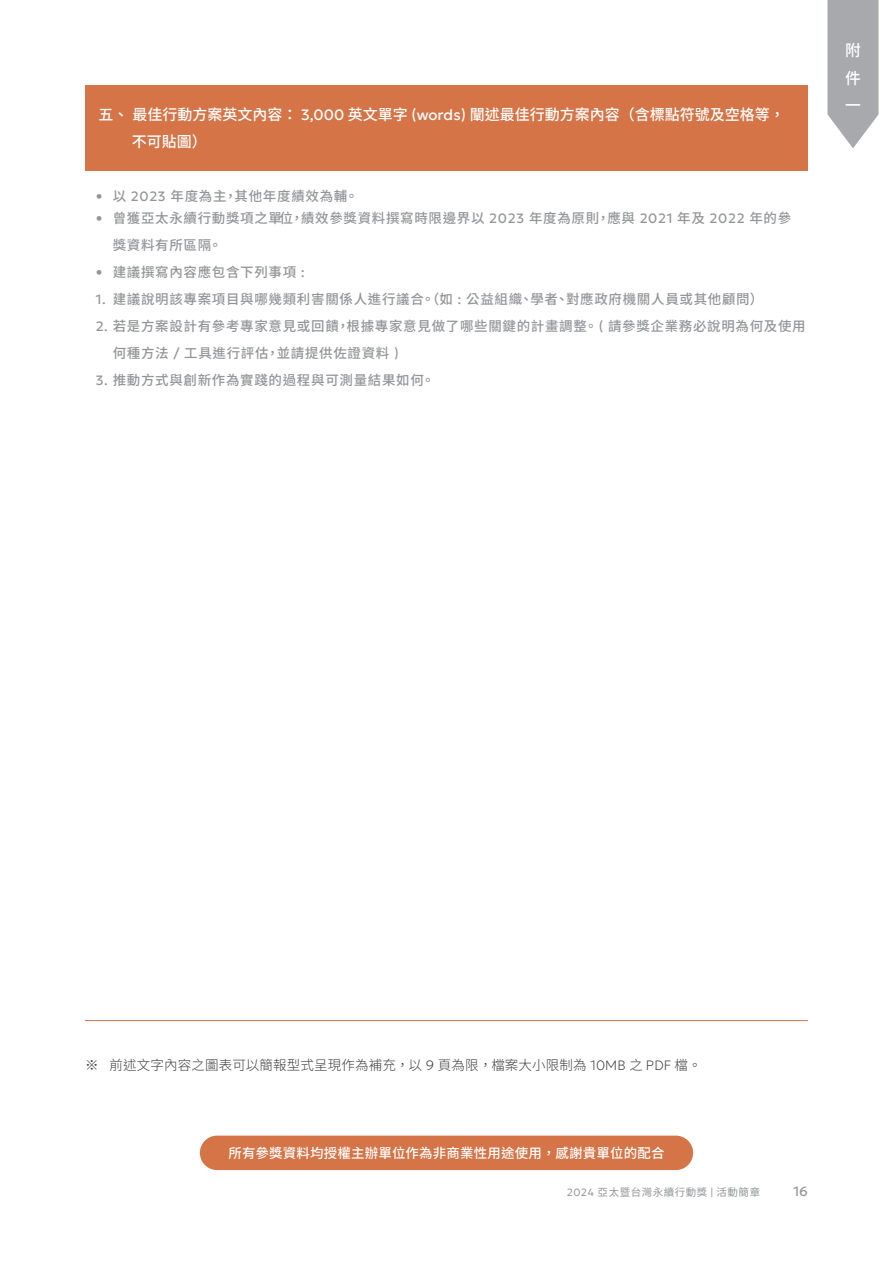
<style>
.page{position:relative;width:893px;height:1263px;background:#fff}
.page>*{position:absolute;margin:0;border:0;box-sizing:border-box;transform-origin:0 0}
.t1{font:500 15.75px/27.3px "Noto Sans TC";color:#fff;text-align:justify}
.t2{font:500 15px "Noto Sans TC";color:#fff}
.t3{font:500 13.5px/27px "Noto Sans TC";letter-spacing:.05em;color:#939598}
.t4{font:300 13.5px "Noto Sans TC";letter-spacing:.01em;color:#3e3e3f}
.t5{font:500 13.5px "Noto Sans TC";letter-spacing:.01em;color:#fff}
.t6{font:13.5px "Geologica";color:#939598}
.t7{font:10.5px "Noto Sans TC";letter-spacing:.05em;color:#939598}
.s1{font-family:"Geologica";font-weight:400}
.s2{font-family:"Geologica";font-weight:100}
.s3{font-family:"Geologica";font-weight:300}
</style>
<div class="page">
<div style="left:85px;top:85px;width:723px;height:85px;background:#d57447"></div>
<hr style="left:85px;top:1020px;width:723px;height:1px;background:#d57447">
<svg style="left:827px;top:0;width:51px;height:148px"></svg>
<div style="left:200px;top:1135px;width:493px;height:35px;background:#d57447;border-radius:17px"></div>
<p class="t2" style="left:99px;top:106px;width:688px">五、最佳行動方案英文內容： <span class="s1">3,000</span> 英文單字 <span class="s1">(words)</span> 闡述最佳行動方案內容（含標點符號及空格等，</p>
<p class="t2" style="left:132px;top:133px;width:76px">不可貼圖）</p>
<p class="t3" style="left:96px;top:182px;width:264px"><span class="s1">•</span> 以 <span class="s1">2023</span> 年度為主，其他年度績效為輔。</p>
<p class="t3" style="left:113px;top:205px;width:680px;text-indent:-17px"><span class="s1">•</span> 曾獲亞太永續行動獎項之單位，績效參獎資料撰寫時限邊界以 <span class="s1">2023</span> 年度為原則，應與 <span class="s1">2021</span> 年及 <span class="s1">2022</span> 年的參獎資料有所區隔。</p>
<p class="t3" style="left:96px;top:259px;width:211px"><span class="s1">•</span> 建議撰寫內容應包含下列事項 <span class="s1">:</span></p>
<p class="t3" style="left:96px;top:286px;width:669px"><span class="s1">1.</span> 建議說明該專案項目與哪幾類利害關係人進行議合。（如 <span class="s1">:</span> 公益組織、學者、對應政府機關人員或其他顧問）</p>
<p class="t3" style="left:113px;top:313px;width:695px;text-indent:-17px"><span class="s1">2.</span> 若是方案設計有參考專家意見或回饋，根據專家意見做了哪些關鍵的計畫調整。 <span class="s1">(</span> 請參獎企業務必說明為何及使用何種方法 <span class="s1">/</span> 工具進行評估，並請提供佐證資料 <span class="s1">)</span></p>
<p class="t3" style="left:96px;top:367px;width:340px"><span class="s1">3.</span> 推動方式與創新作為實踐的過程與可測量結果如何。</p>
<p class="t1" style="left:845px;top:37px;width:17px">附件一</p>
<p class="t4" style="left:85px;top:1057px;width:618px">※ 前述文字內容之圖表可以簡報型式呈現作為補充，以 <span class="s2">9</span> 頁為限，檔案大小限制為 <span class="s2">10MB</span> 之 <span class="s2">PDF</span> 檔。</p>
<p class="t5" style="left:228px;top:1145px;width:438px">所有參獎資料均授權主辦單位作為非商業性用途使用，感謝貴單位的配合</p>
<p class="t7" style="left:567px;top:1186px;width:195px"><span class="s3">2024</span> 亞太暨台灣永續行動獎 <span class="s3">|</span> 活動簡章</p>
<p class="t6" style="left:793px;top:1180px;width:16px">16</p>
</div>
